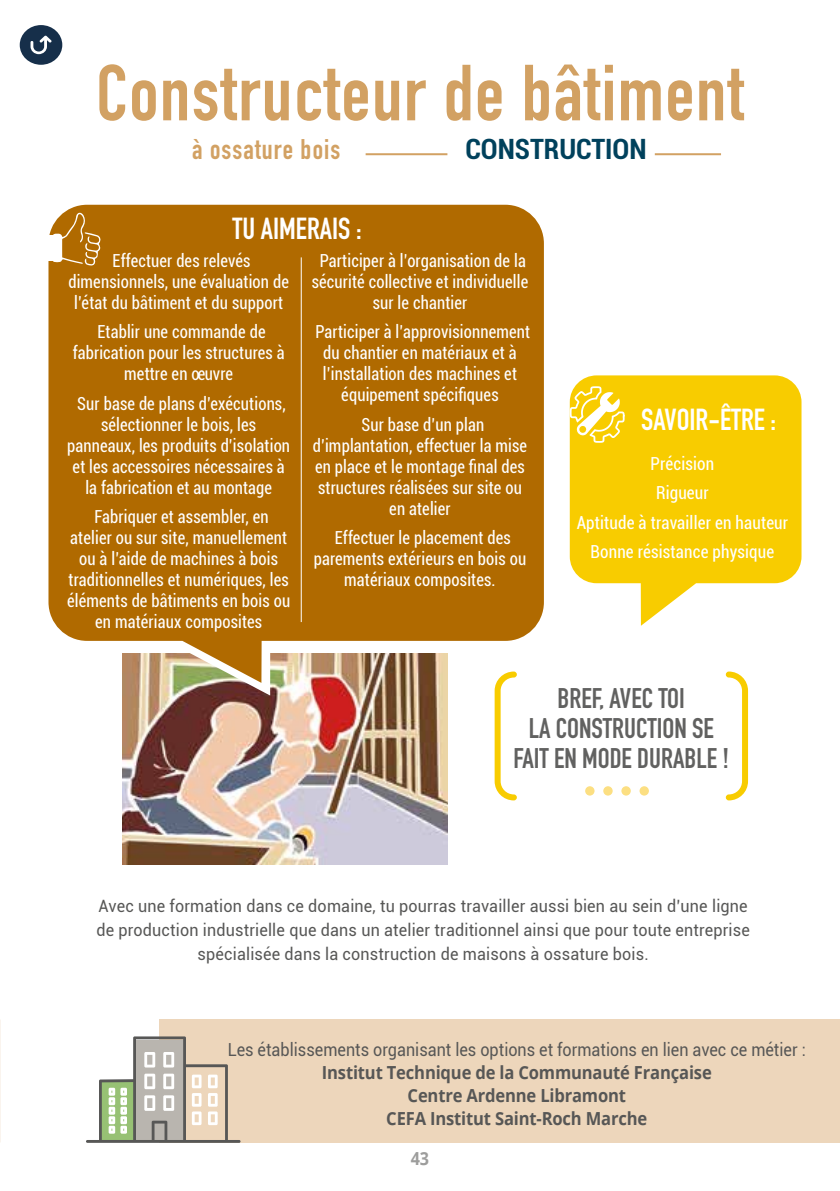
<style>
.page{position:relative;width:840px;height:1191px;background:#fff}
.page>*{position:absolute;margin:0;border:0;box-sizing:border-box;transform-origin:0 0}
.t1{font:700 78px "DIN Condensed";letter-spacing:.02em;color:#d2a163}
.t2{font:700 30px "DIN Condensed";color:#fff}
.t3{font:700 28px/30px "DIN Condensed";color:#616160;text-align:center}
.t4{font:700 28px "DIN Condensed";letter-spacing:.04em;color:#d2a163}
.t5{font:700 condensed 28px "Roboto";color:#00415c}
.t6{font:condensed 18px/21px "Roboto";letter-spacing:.01em;color:#fff;text-align:center;scale:.92 1}
.t7{font:700 18px/23px "Open Sans";letter-spacing:-.01em;color:#575756;text-align:center;scale:.92 1}
.t8{font:18px "Roboto";color:#575756;scale:.9 1}
.t9{font:condensed 18px/29.6px "Roboto";letter-spacing:.01em;color:#fff;text-align:center;scale:.95 1}
.t10{font:700 18px "Open Sans";color:#9d9d9c;scale:.9 1}
.t11{font:17px/24px "Roboto";letter-spacing:.01em;color:#575756;text-align:center;scale:.95 1}
</style>
<div class="page">
<img style="left:122px;top:683px;width:325px;height:182px">
<svg style="left:171px;top:683px;width:99px;height:12px"></svg>
<svg style="left:48px;top:205px;width:495px;height:478px;background:#b47412"></svg>
<div style="left:160px;top:1019px;width:679px;height:123px;background:#edd6bb"></div>
<svg style="left:569px;top:375px;width:232px;height:251px;fill:#f8cc00"></svg>
<svg style="left:493px;top:670px;width:24px;height:131px"></svg>
<svg style="left:725px;top:671px;width:23px;height:130px"></svg>
<div style="left:585px;top:786px;width:9px;height:9px;background:#fcdf82;border-radius:50%"></div>
<div style="left:621px;top:786px;width:9px;height:9px;background:#fcdf82;border-radius:50%"></div>
<div style="left:603px;top:786px;width:9px;height:9px;background:#fcdf82;border-radius:50%"></div>
<div style="left:639px;top:786px;width:9px;height:9px;background:#fcdf82;border-radius:50%"></div>
<svg style="left:86px;top:1036px;width:154px;height:106px"></svg>
<svg style="left:569px;top:385px;width:56px;height:59px"></svg>
<svg style="left:52px;top:212px;width:49px;height:54px;background:#c08a37"></svg>
<div style="left:45px;top:235px;width:9px;height:26px;background:#fff"></div>
<hr style="left:654px;top:153px;width:66px;height:2px;background:#d2a163">
<hr style="left:365px;top:153px;width:82px;height:2px;background:#d2a163">
<hr style="left:300px;top:257px;width:1px;height:365px;background:#fff">
<svg style="left:20px;top:25px;width:42px;height:40px"></svg>
<h1 class="t1" style="left:96px;top:40px;width:649px">Constructeur de bâtiment</h1>
<h3 class="t4" style="left:192px;top:130px;width:149px">à ossature bois</h3>
<h3 class="t5" style="left:465px;top:129px;width:183px">CONSTRUCTION</h3>
<h2 class="t2" style="left:232px;top:208px;width:130px">TU AIMERAIS :</h2>
<p class="t6" style="left:68px;top:249px;width:241px">Effectuer des relevés dimensionnels, une évaluation de l’état du bâtiment et du support</p>
<p class="t6" style="left:73px;top:321px;width:232px">Etablir une commande de fabrication pour les structures à mettre en œuvre</p>
<p class="t6" style="left:67px;top:392px;width:244px">Sur base de plans d’exécutions, sélectionner le bois, les panneaux, les produits d’isolation et les accessoires nécessaires à la fabrication et au montage</p>
<p class="t6" style="left:67px;top:506px;width:244px">Fabriquer et assembler, en<br>atelier ou sur site, manuellement ou à l’aide de machines à bois traditionnelles et numériques, les éléments de bâtiments en bois ou en matériaux composites</p>
<p class="t6" style="left:311px;top:249px;width:237px">Participer à l’organisation de la sécurité collective et individuelle sur le chantier</p>
<p class="t6" style="left:315px;top:321px;width:235px">Participer à l’approvisionnement du chantier en matériaux et à l’installation des machines et équipement spécifiques</p>
<p class="t6" style="left:312px;top:413px;width:234px">Sur base d’un plan d’implantation, effectuer la mise en place et le montage final des structures réalisées sur site ou en atelier</p>
<p class="t6" style="left:313px;top:527px;width:232px">Effectuer le placement des parements extérieurs en bois ou matériaux composites.</p>
<h2 class="t2" style="left:640px;top:399px;width:136px">SAVOIR-ÊTRE :</h2>
<p class="t9" style="left:576px;top:448px;width:224px">Précision<br>Rigueur<br>Aptitude à travailler en hauteur<br>Bonne résistance physique</p>
<h3 class="t3" style="left:513px;top:683px;width:217px">BREF, AVEC TOI<br>LA CONSTRUCTION SE<br>FAIT EN MODE DURABLE !</h3>
<p class="t11" style="left:96px;top:893px;width:689px">Avec une formation dans ce domaine, tu pourras travailler aussi bien au sein d’une ligne de production industrielle que dans un atelier traditionnel ainsi que pour toute entreprise spécialisée dans la construction de maisons à ossature bois.</p>
<p class="t8" style="left:228px;top:1036px;width:643px">Les établissements organisant les options et formations en lien avec ce métier :</p>
<p class="t7" style="left:322px;top:1060px;width:425px">Institut Technique de la Communauté Française<br>Centre Ardenne Libramont<br>CEFA Institut Saint-Roch Marche</p>
<p class="t10" style="left:410px;top:1145px;width:22px">43</p>
</div>
